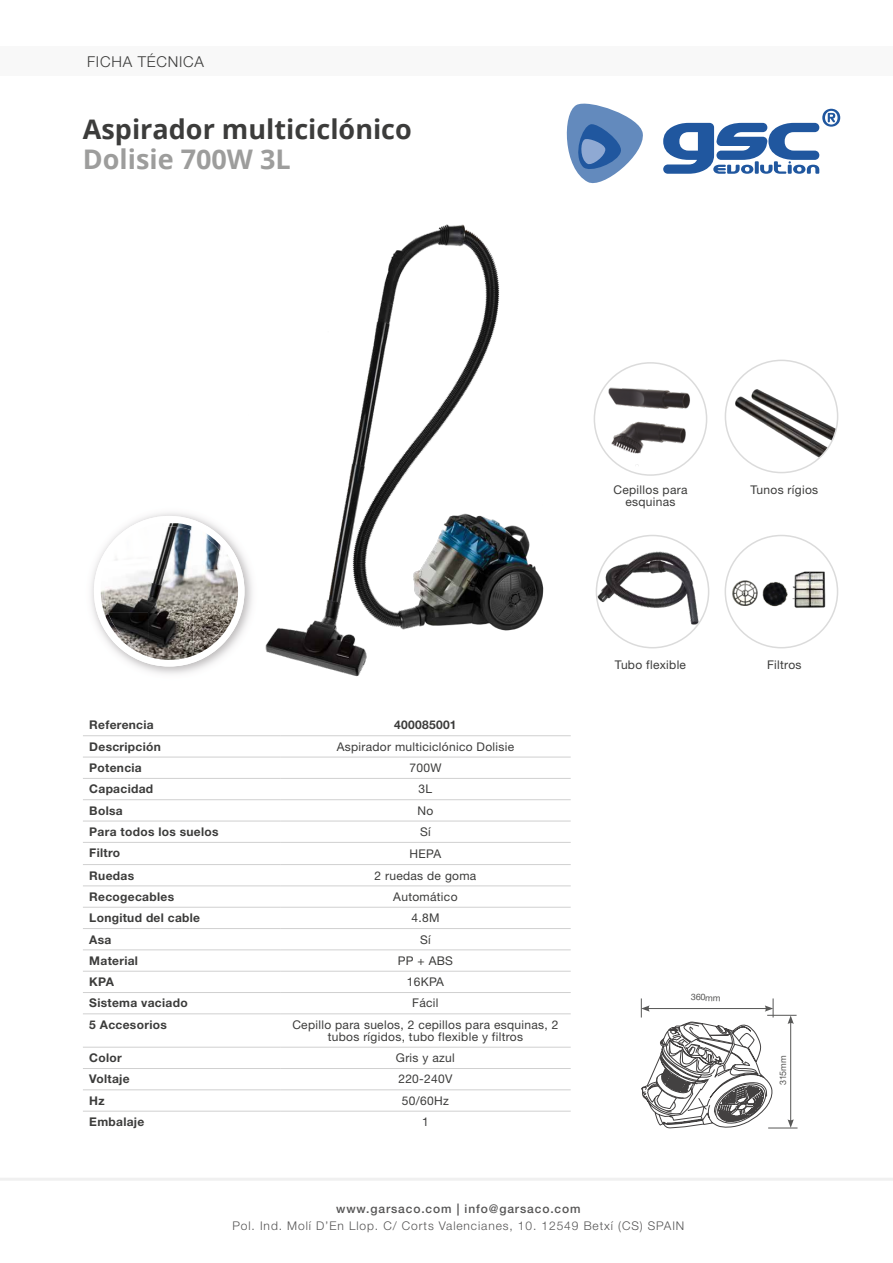
<style>
.page{position:relative;width:893px;height:1263px;background:#fff}
.page>*{position:absolute;margin:0;border:0;box-sizing:border-box;transform-origin:0 0}
.t1{font:700 27px "Open Sans";color:#3c3c3b}
.t2{font:700 27px "Open Sans";color:#9d9d9c}
.t3{font:300 15px "Helvetica Neue LT Std";letter-spacing:.05em;color:#3c3c3b}
.t4{font:12px/12px "Helvetica Neue LT Std";letter-spacing:.025em;color:#3c3c3b;text-align:center}
.t5{font:700 12px "Helvetica Neue LT Std";letter-spacing:.025em;color:#3c3c3b}
.t6{font:300 12px "Helvetica Neue LT Std";letter-spacing:.075em;color:#565555}
.t7{font:500 12px "Helvetica Neue LT Std";letter-spacing:.075em;color:#565555}
.t8{font:9px "Helvetica Neue LT Std";letter-spacing:-.025em;color:#575756}
</style>
<div class="page">
<svg style="left:663px;top:109px;width:177px;height:65px"></svg>
<svg style="left:566px;top:103px;width:77px;height:81px"></svg>
<hr style="left:0;top:1178px;width:893px;height:3px;background:#f0f0f0">
<div style="left:0;top:47px;width:893px;height:29px;background:#f8f8f8"></div>
<hr style="left:83px;top:778px;width:197px;height:1px;background:#d0d0d0">
<hr style="left:280px;top:778px;width:291px;height:1px;background:#d0d0d0">
<hr style="left:83px;top:799px;width:197px;height:1px;background:#d0d0d0">
<hr style="left:280px;top:799px;width:291px;height:1px;background:#d0d0d0">
<hr style="left:83px;top:821px;width:197px;height:1px;background:#d0d0d0">
<hr style="left:280px;top:821px;width:291px;height:1px;background:#d0d0d0">
<hr style="left:83px;top:842px;width:197px;height:1px;background:#d0d0d0">
<hr style="left:280px;top:842px;width:291px;height:1px;background:#d0d0d0">
<hr style="left:83px;top:864px;width:197px;height:1px;background:#d0d0d0">
<hr style="left:280px;top:864px;width:291px;height:1px;background:#d0d0d0">
<hr style="left:83px;top:885px;width:197px;height:1px;background:#d0d0d0">
<hr style="left:280px;top:885px;width:291px;height:1px;background:#d0d0d0">
<hr style="left:83px;top:907px;width:197px;height:1px;background:#d0d0d0">
<hr style="left:280px;top:907px;width:291px;height:1px;background:#d0d0d0">
<hr style="left:83px;top:928px;width:197px;height:1px;background:#d0d0d0">
<hr style="left:280px;top:928px;width:291px;height:1px;background:#d0d0d0">
<hr style="left:83px;top:949px;width:197px;height:1px;background:#d0d0d0">
<hr style="left:280px;top:949px;width:291px;height:1px;background:#d0d0d0">
<hr style="left:83px;top:971px;width:197px;height:1px;background:#d0d0d0">
<hr style="left:280px;top:971px;width:291px;height:1px;background:#d0d0d0">
<hr style="left:83px;top:992px;width:197px;height:1px;background:#d0d0d0">
<hr style="left:280px;top:992px;width:291px;height:1px;background:#d0d0d0">
<hr style="left:83px;top:1013px;width:197px;height:1px;background:#d0d0d0">
<hr style="left:280px;top:1013px;width:291px;height:1px;background:#d0d0d0">
<hr style="left:83px;top:1047px;width:197px;height:1px;background:#d0d0d0">
<hr style="left:280px;top:1047px;width:291px;height:1px;background:#d0d0d0">
<hr style="left:83px;top:1068px;width:197px;height:1px;background:#d0d0d0">
<hr style="left:280px;top:1068px;width:291px;height:1px;background:#d0d0d0">
<hr style="left:83px;top:1089px;width:197px;height:1px;background:#d0d0d0">
<hr style="left:280px;top:1089px;width:291px;height:1px;background:#d0d0d0">
<hr style="left:83px;top:1111px;width:197px;height:1px;background:#d0d0d0">
<hr style="left:280px;top:1111px;width:291px;height:1px;background:#d0d0d0">
<hr style="left:83px;top:735px;width:197px;height:1px;background:#d0d0d0">
<hr style="left:280px;top:735px;width:291px;height:1px;background:#d0d0d0">
<hr style="left:83px;top:757px;width:197px;height:1px;background:#d0d0d0">
<hr style="left:280px;top:757px;width:291px;height:1px;background:#d0d0d0">
<svg style="left:641px;top:998px;width:156px;height:131px"></svg>
<img style="left:265px;top:224px;width:388px;height:453px">
<div style="left:371px;top:632px;width:51px;height:28px;background:#fff"></div>
<img style="left:725px;top:360px;width:113px;height:113px;border-radius:56px">
<div style="left:725px;top:360px;width:113px;height:113px;border:2px solid #dbdbdb;border-radius:50%"></div>
<img style="left:594px;top:365px;width:101px;height:101px">
<div style="left:594px;top:362px;width:113px;height:114px;border:2px solid #dbdbdb;border-radius:50%"></div>
<img style="left:596px;top:535px;width:113px;height:112px">
<div style="left:596px;top:535px;width:113px;height:113px;border:2px solid #dbdbdb;border-radius:50%"></div>
<img style="left:731px;top:564px;width:57px;height:59px">
<div style="left:725px;top:535px;width:113px;height:113px;border:2px solid #dbdbdb;border-radius:50%"></div>
<img style="left:792px;top:571px;width:34px;height:37px">
<svg style="left:94px;top:516px;width:151px;height:150px"></svg>
<img style="left:147px;top:531px;width:2px;height:38px">
<img style="left:149px;top:531px;width:43px;height:38px">
<img style="left:109px;top:569px;width:121px;height:44px">
<img style="left:109px;top:613px;width:40px;height:39px">
<img style="left:149px;top:613px;width:44px;height:39px">
<img style="left:193px;top:613px;width:37px;height:1px">
<img style="left:105px;top:526px;width:42px;height:43px">
<img style="left:146px;top:523px;width:46px;height:8px">
<img style="left:192px;top:526px;width:42px;height:43px">
<img style="left:101px;top:569px;width:8px;height:45px">
<img style="left:230px;top:569px;width:8px;height:45px">
<img style="left:105px;top:614px;width:42px;height:42px">
<img style="left:146px;top:652px;width:46px;height:8px">
<img style="left:192px;top:614px;width:42px;height:42px">
<p class="t3" style="left:87px;top:52px;width:118px">FICHA TÉCNICA</p>
<h1 class="t1" style="left:83px;top:110px;width:330px">Aspirador multiciclónico</h1>
<h1 class="t2" style="left:83px;top:140px;width:209px">Dolisie 700W 3L</h1>
<p class="t4" style="left:613px;top:483px;width:76px">Cepillos para esquinas</p>
<p class="t4" style="left:750px;top:483px;width:69px">Tunos rígios</p>
<p class="t5" style="left:89px;top:718px;width:66px">Referencia</p>
<p class="t5" style="left:394px;top:718px;width:64px">400085001</p>
<p class="t5" style="left:89px;top:739px;width:73px">Descripción</p>
<p class="t4" style="left:337px;top:740px;width:179px">Aspirador multiciclónico Dolisie</p>
<p class="t5" style="left:89px;top:760px;width:54px">Potencia</p>
<p class="t4" style="left:409px;top:761px;width:34px">700W</p>
<p class="t5" style="left:89px;top:782px;width:65px">Capacidad</p>
<p class="t4" style="left:419px;top:783px;width:15px">3L</p>
<p class="t5" style="left:89px;top:803px;width:35px">Bolsa</p>
<p class="t4" style="left:417px;top:804px;width:17px">No</p>
<p class="t5" style="left:89px;top:824px;width:131px">Para todos los suelos</p>
<p class="t4" style="left:420px;top:825px;width:12px">Sí</p>
<p class="t5" style="left:89px;top:846px;width:32px">Filtro</p>
<p class="t4" style="left:410px;top:847px;width:33px">HEPA</p>
<p class="t5" style="left:89px;top:868px;width:46px">Ruedas</p>
<p class="t4" style="left:374px;top:869px;width:103px">2 ruedas de goma</p>
<p class="t5" style="left:89px;top:889px;width:86px">Recogecables</p>
<p class="t4" style="left:393px;top:890px;width:66px">Automático</p>
<p class="t5" style="left:89px;top:910px;width:112px">Longitud del cable</p>
<p class="t4" style="left:411px;top:912px;width:30px">4.8M</p>
<p class="t5" style="left:89px;top:932px;width:24px">Asa</p>
<p class="t4" style="left:420px;top:933px;width:12px">Sí</p>
<p class="t5" style="left:89px;top:953px;width:50px">Material</p>
<p class="t4" style="left:398px;top:954px;width:57px">PP + ABS</p>
<p class="t5" style="left:89px;top:974px;width:26px">KPA</p>
<p class="t4" style="left:407px;top:976px;width:39px">16KPA</p>
<p class="t5" style="left:89px;top:996px;width:100px">Sistema vaciado</p>
<p class="t4" style="left:412px;top:997px;width:28px">Fácil</p>
<p class="t5" style="left:89px;top:1017px;width:79px">5 Accesorios</p>
<p class="t4" style="left:292px;top:1018px;width:268px">Cepillo para suelos, 2 cepillos para esquinas, 2 tubos rígidos, tubo flexible y filtros</p>
<p class="t5" style="left:89px;top:1050px;width:34px">Color</p>
<p class="t4" style="left:396px;top:1052px;width:60px">Gris y azul</p>
<p class="t5" style="left:89px;top:1072px;width:42px">Voltaje</p>
<p class="t4" style="left:398px;top:1073px;width:56px">220-240V</p>
<p class="t5" style="left:89px;top:1093px;width:17px">Hz</p>
<p class="t4" style="left:402px;top:1094px;width:48px">50/60Hz</p>
<p class="t5" style="left:89px;top:1114px;width:57px">Embalaje</p>
<p class="t4" style="left:422px;top:1116px;width:8px">1</p>
<p class="t4" style="left:615px;top:658px;width:73px">Tubo flexible</p>
<p class="t4" style="left:767px;top:658px;width:36px">Filtros</p>
<p class="t8" style="left:691px;top:991px;width:31px;rotate:2deg">360mm</p>
<p class="t8" style="left:778px;top:1085px;width:31px;rotate:-90deg">315mm</p>
<p class="t7" style="left:336px;top:1202px;width:246px">www.garsaco.com | info@garsaco.com</p>
<p class="t6" style="left:232px;top:1218px;width:453px">Pol. Ind. Molí D’En Llop. C/ Corts Valencianes, 10. 12549 Betxí (CS) SPAIN</p>
</div>
